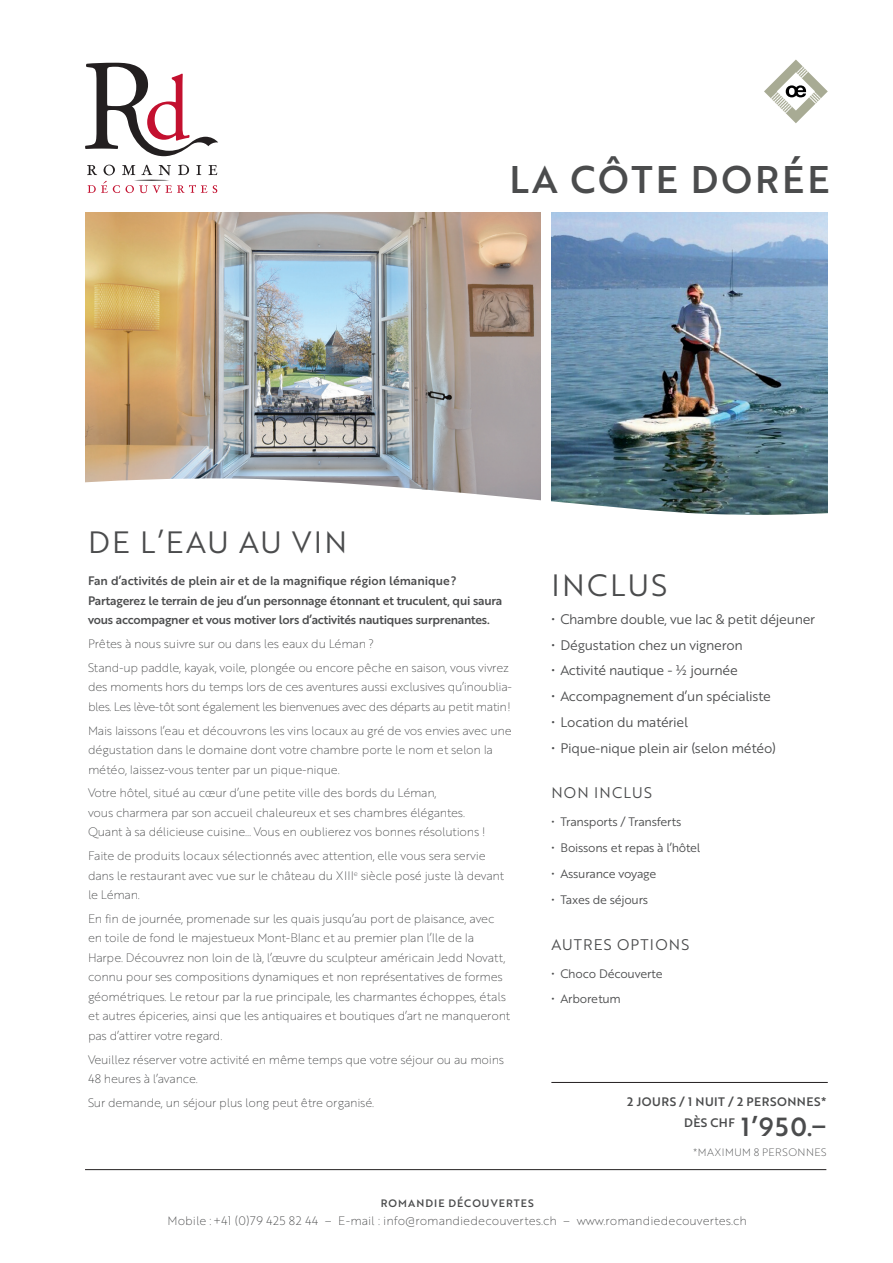
<style>
.page{position:relative;width:893px;height:1263px;background:#fff}
.page>*{position:absolute;margin:0;border:0;box-sizing:border-box;transform-origin:0 0}
.t1{font:37.5px "Brother 1816 Medium";letter-spacing:.08em;color:#4b4c4d}
.t2{font:30px "Brother 1816 Book";letter-spacing:.08em;color:#4b4c4d}
.t3{font:25.5px "Brother 1816 Medium";color:#4b4c4d}
.t4{font:15px "Brother 1816 Book";letter-spacing:.08em;color:#4b4c4d}
.t5{font:13.5px "Brother 1816 Book";letter-spacing:-.02em;color:#4b4c4d}
.t6{font:12px/19.5px "Brother 1816 Thin";letter-spacing:-.02em;color:#4b4c4d}
.t7{font:12px/19.5px "Brother 1816 Medium";letter-spacing:-.02em;color:#4b4c4d}
.t8{font:12px "Brother 1816 Book";letter-spacing:-.02em;color:#4b4c4d}
.t9{font:12px "Brother 1816 Thin";color:#4b4c4d}
.t10{font:12px/21px "Brother 1816 Medium";letter-spacing:.04em;color:#4b4c4d}
.t11{font:10.5px "Brother 1816 Medium";letter-spacing:.1em;color:#4b4c4d}
.t12{font:10.5px "Brother 1816 Thin";letter-spacing:.04em;color:#4b4c4d}
</style>
<div class="page">
<svg style="left:85px;top:63px;width:133px;height:93px"></svg>
<svg style="left:87px;top:165px;width:10px;height:10px"></svg>
<svg style="left:104px;top:165px;width:11px;height:10px"></svg>
<svg style="left:122px;top:165px;width:13px;height:10px"></svg>
<svg style="left:141px;top:165px;width:11px;height:10px"></svg>
<svg style="left:159px;top:165px;width:12px;height:10px"></svg>
<svg style="left:178px;top:165px;width:11px;height:10px"></svg>
<svg style="left:196px;top:165px;width:5px;height:10px"></svg>
<svg style="left:208px;top:165px;width:9px;height:10px"></svg>
<hr style="left:134px;top:180px;width:35px;height:1px;background:#231f20;border-radius:50%">
<svg style="left:88px;top:181px;width:32px;height:12px"></svg>
<svg style="left:126px;top:185px;width:81px;height:8px"></svg>
<svg style="left:213px;top:185px;width:4px;height:8px"></svg>
<hr style="left:85px;top:1169px;width:741px;height:1px;background:#231f20">
<svg style="left:764px;top:60px;width:64px;height:63px"></svg>
<img style="left:85px;top:213px;width:455px;height:263px">
<img style="left:551px;top:213px;width:277px;height:263px">
<svg style="left:85px;top:476px;width:743px;height:39px"></svg>
<hr style="left:551px;top:1082px;width:277px;height:1px;background:#231f20">
<h1 class="t1" style="left:509px;top:151px;width:322px">LA CÔTE DORÉE</h1>
<h2 class="t2" style="left:88px;top:520px;width:261px">DE L’EAU AU VIN</h2>
<p class="t7" style="left:88px;top:571px;width:416px">Fan d’activités de plein air et de la magnifique région lémanique?<br>Partagerez le terrain de jeu d’un personnage étonnant et truculent, qui saura vous accompagner et vous motiver lors d’activités nautiques surprenantes.</p>
<p class="t6" style="left:88px;top:631px;width:422px;line-height:23.7px">Prêtes à nous suivre sur ou dans les eaux du Léman ?<br>Stand-up paddle, kayak, voile, plongée ou encore pêche en saison, vous vivrez</p>
<p class="t6" style="left:88px;top:677px;width:426px">des moments hors du temps lors de ces aventures aussi exclusives qu’inoublia&shy;bles. Les lève-tôt sont également les bienvenues avec des départs au petit matin!</p>
<p class="t6" style="left:88px;top:720px;width:425px">Mais laissons l’eau et découvrons les vins locaux au gré de vos envies avec une dégustation dans le domaine dont votre chambre porte le nom et selon la météo, laissez-vous tenter par un pique-nique.</p>
<p class="t6" style="left:88px;top:783px;width:399px">Votre hôtel, situé au cœur d’une petite ville des bords du Léman,<br>vous charmera par son accueil chaleureux et ses chambres élégantes.<br>Quant à sa délicieuse cuisine… Vous en oublierez vos bonnes résolutions !</p>
<p class="t6" style="left:88px;top:846px;width:418px">Faite de produits locaux sélectionnés avec attention, elle vous sera servie dans le restaurant avec vue sur le château du XIII<sup>e</sup> siècle posé juste là devant le Léman.</p>
<p class="t6" style="left:88px;top:908px;width:424px">En fin de journée, promenade sur les quais jusqu’au port de plaisance, avec en toile de fond le majestueux Mont-Blanc et au premier plan l’Ile de la Harpe. Découvrez non loin de là, l’œuvre du sculpteur américain Jedd Novatt, connu pour ses compositions dynamiques et non représentatives de formes géométriques. Le retour par la rue principale, les charmantes échoppes, étals et autres épiceries, ainsi que les antiquaires et boutiques d’art ne manqueront pas d’attirer votre regard.</p>
<p class="t6" style="left:88px;top:1049px;width:418px">Veuillez réserver votre activité en même temps que votre séjour ou au moins<br>48 heures à l’avance.</p>
<p class="t6" style="left:88px;top:1092px;width:288px">Sur demande, un séjour plus long peut être organisé.</p>
<h2 class="t2" style="left:551px;top:563px;width:117px">INCLUS</h2>
<p class="t5" style="left:551px;top:609px;width:265px">• Chambre double, vue lac &amp; petit déjeuner</p>
<p class="t5" style="left:551px;top:635px;width:193px">• Dégustation chez un vigneron</p>
<p class="t5" style="left:551px;top:661px;width:188px">• Activité nautique - ½ journée</p>
<p class="t5" style="left:551px;top:686px;width:221px">• Accompagnement d’un spécialiste</p>
<p class="t5" style="left:551px;top:712px;width:138px">• Location du matériel</p>
<p class="t5" style="left:551px;top:738px;width:226px">• Pique-nique plein air (selon météo)</p>
<p class="t4" style="left:551px;top:782px;width:102px">NON INCLUS</p>
<p class="t8" style="left:551px;top:813px;width:131px">• Transports / Transferts</p>
<p class="t8" style="left:551px;top:839px;width:151px">• Boissons et repas à l’hôtel</p>
<p class="t8" style="left:551px;top:865px;width:106px">• Assurance voyage</p>
<p class="t8" style="left:551px;top:891px;width:98px">• Taxes de séjours</p>
<p class="t4" style="left:551px;top:933px;width:139px">AUTRES OPTIONS</p>
<p class="t8" style="left:551px;top:964px;width:113px">• Choco Découverte</p>
<p class="t8" style="left:551px;top:990px;width:71px">• Arboretum</p>
<p class="t10" style="left:684px;top:1091px;width:144px;text-indent:-57px">2 JOURS / 1 NUIT / 2 PERSONNES*<br>DÈS CHF</p>
<h3 class="t3" style="left:741px;top:1108px;width:87px">1’950.–</h3>
<p class="t12" style="left:693px;top:1144px;width:135px">*MAXIMUM 8 PERSONNES</p>
<p class="t11" style="left:381px;top:1196px;width:154px">ROMANDIE DÉCOUVERTES</p>
<p class="t9" style="left:168px;top:1212px;width:581px">Mobile :+41 (0)79 425 82 44 – E-mail : info@romandiedecouvertes.ch – www.romandiedecouvertes.ch</p>
</div>
